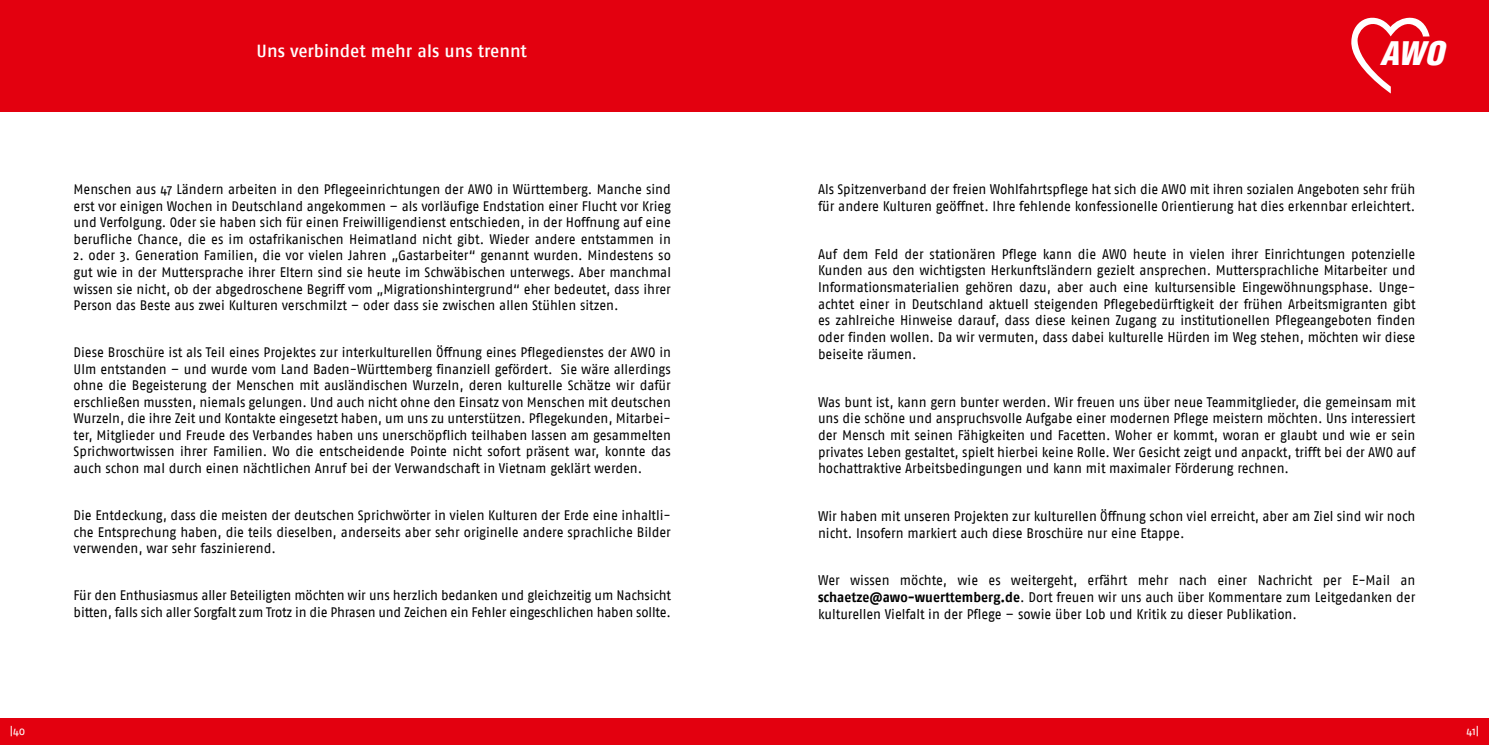
<style>
.page{position:relative;width:1489px;height:745px;background:#fff}
.page>*{position:absolute;margin:0;border:0;box-sizing:border-box;transform-origin:0 0}
.t1{font:italic 900 condensed 31.62px "Helvetica LT Std";color:#fff;scale:1.09 1}
.t2{font:500 17.5px "Fago No";color:#fff}
.t3{font:13.88px/16.6px "Fago No";letter-spacing:-.005em;color:#000;text-align:justify;scale:.94 1}
.t4{font:13.75px/16.5px "Fago No";letter-spacing:-.01em;color:#000;text-align:justify;scale:.95 1}
.t5{font:11.25px "Fago No";color:#fff}
.s1{font-weight:700}
</style>
<div class="page">
<div style="left:0;top:0;width:1488px;height:112px;background:#e3000f"></div>
<div style="left:0;top:718px;width:1488px;height:26px;background:#e3000f"></div>
<svg style="left:1351px;top:17px;width:78px;height:76px"></svg>
<p class="t2" style="left:256px;top:41px;width:272px">Uns verbindet mehr als uns trennt</p>
<h1 class="t1" style="left:1379px;top:33px;width:60px">AWO</h1>
<p class="t4" style="left:74px;top:181px;width:630px">Menschen aus 47 Ländern arbeiten in den Pflegeeinrichtungen der AWO in Württemberg. Manche sind erst vor einigen Wochen in Deutschland angekommen – als vorläufige Endstation einer Flucht vor Krieg und Verfolgung. Oder sie haben sich für einen Freiwilligendienst entschieden, in der Hoffnung auf eine berufliche Chance, die es im ostafrikanischen Heimatland nicht gibt. Wieder andere entstammen in</p>
<p class="t4" style="left:74px;top:247px;width:630px">2. oder 3. Generation Familien, die vor vielen Jahren „Gastarbeiter“ genannt wurden. Mindestens so gut wie in der Muttersprache ihrer Eltern sind sie heute im Schwäbischen unterwegs. Aber manchmal wissen sie nicht, ob der abgedroschene Begriff vom „Migrationshintergrund“ eher bedeutet, dass ihrer Person das Beste aus zwei Kulturen verschmilzt – oder dass sie zwischen allen Stühlen sitzen.</p>
<p class="t4" style="left:74px;top:344px;width:630px">Diese Broschüre ist als Teil eines Projektes zur interkulturellen Öffnung eines Pflegedienstes der AWO in Ulm entstanden – und wurde vom Land Baden-Württemberg finanziell gefördert. Sie wäre allerdings ohne die Begeisterung der Menschen mit ausländischen Wurzeln, deren kulturelle Schätze wir dafür erschließen mussten, niemals gelungen. Und auch nicht ohne den Einsatz von Menschen mit deutschen Wurzeln, die ihre Zeit und Kontakte eingesetzt haben, um uns zu unterstützen. Pflegekunden, Mitarbei&shy;ter, Mitglieder und Freude des Verbandes haben uns unerschöpflich teilhaben lassen am gesammelten Sprichwortwissen ihrer Familien. Wo die entscheidende Pointe nicht sofort präsent war, konnte das auch schon mal durch einen nächtlichen Anruf bei der Verwandschaft in Vietnam geklärt werden.</p>
<p class="t4" style="left:74px;top:506px;width:630px">Die Entdeckung, dass die meisten der deutschen Sprichwörter in vielen Kulturen der Erde eine inhaltli&shy;che Entsprechung haben, die teils dieselben, anderseits aber sehr originelle andere sprachliche Bilder verwenden, war sehr faszinierend.</p>
<p class="t4" style="left:74px;top:587px;width:630px">Für den Enthusiasmus aller Beteiligten möchten wir uns herzlich bedanken und gleichzeitig um Nachsicht bitten, falls sich aller Sorgfalt zum Trotz in die Phrasen und Zeichen ein Fehler eingeschlichen haben sollte.</p>
<p class="t3" style="left:818px;top:181px;width:637px">Als Spitzenverband der freien Wohlfahrtspflege hat sich die AWO mit ihren sozialen Angeboten sehr früh für andere Kulturen geöffnet. Ihre fehlende konfessionelle Orientierung hat dies erkennbar erleichtert.</p>
<p class="t3" style="left:818px;top:245px;width:637px">Auf dem Feld der stationären Pflege kann die AWO heute in vielen ihrer Einrichtungen potenzielle Kunden aus den wichtigsten Herkunftsländern gezielt ansprechen. Muttersprachliche Mitarbeiter und Informationsmaterialien gehören dazu, aber auch eine kultursensible Eingewöhnungsphase. Unge&shy;achtet einer in Deutschland aktuell steigenden Pflegebedürftigkeit der frühen Arbeitsmigranten gibt es zahlreiche Hinweise darauf, dass diese keinen Zugang zu institutionellen Pflegeangeboten finden oder finden wollen. Da wir vermuten, dass dabei kulturelle Hürden im Weg stehen, möchten wir diese beiseite räumen.</p>
<p class="t3" style="left:818px;top:393px;width:637px">Was bunt ist, kann gern bunter werden. Wir freuen uns über neue Teammitglieder, die gemeinsam mit uns die schöne und anspruchsvolle Aufgabe einer modernen Pflege meistern möchten. Uns interessiert der Mensch mit seinen Fähigkeiten und Facetten. Woher er kommt, woran er glaubt und wie er sein privates Leben gestaltet, spielt hierbei keine Rolle. Wer Gesicht zeigt und anpackt, trifft bei der AWO auf hochattraktive Arbeitsbedingungen und kann mit maximaler Förderung rechnen.</p>
<p class="t3" style="left:818px;top:507px;width:637px">Wir haben mit unseren Projekten zur kulturellen Öffnung schon viel erreicht, aber am Ziel sind wir noch nicht. Insofern markiert auch diese Broschüre nur eine Etappe.</p>
<p class="t3" style="left:818px;top:571px;width:637px">Wer wissen möchte, wie es weitergeht, erfährt mehr nach einer Nachricht per E-Mail an <span class="s1">schaetze@awo-wuerttemberg.de</span>. Dort freuen wir uns auch über Kommentare zum Leitgedanken der kulturellen Vielfalt in der Pflege – sowie über Lob und Kritik zu dieser Publikation.</p>
<p class="t5" style="left:10px;top:724px;width:17px">|40</p>
<p class="t5" style="left:1466px;top:724px;width:14px">41|</p>
</div>
